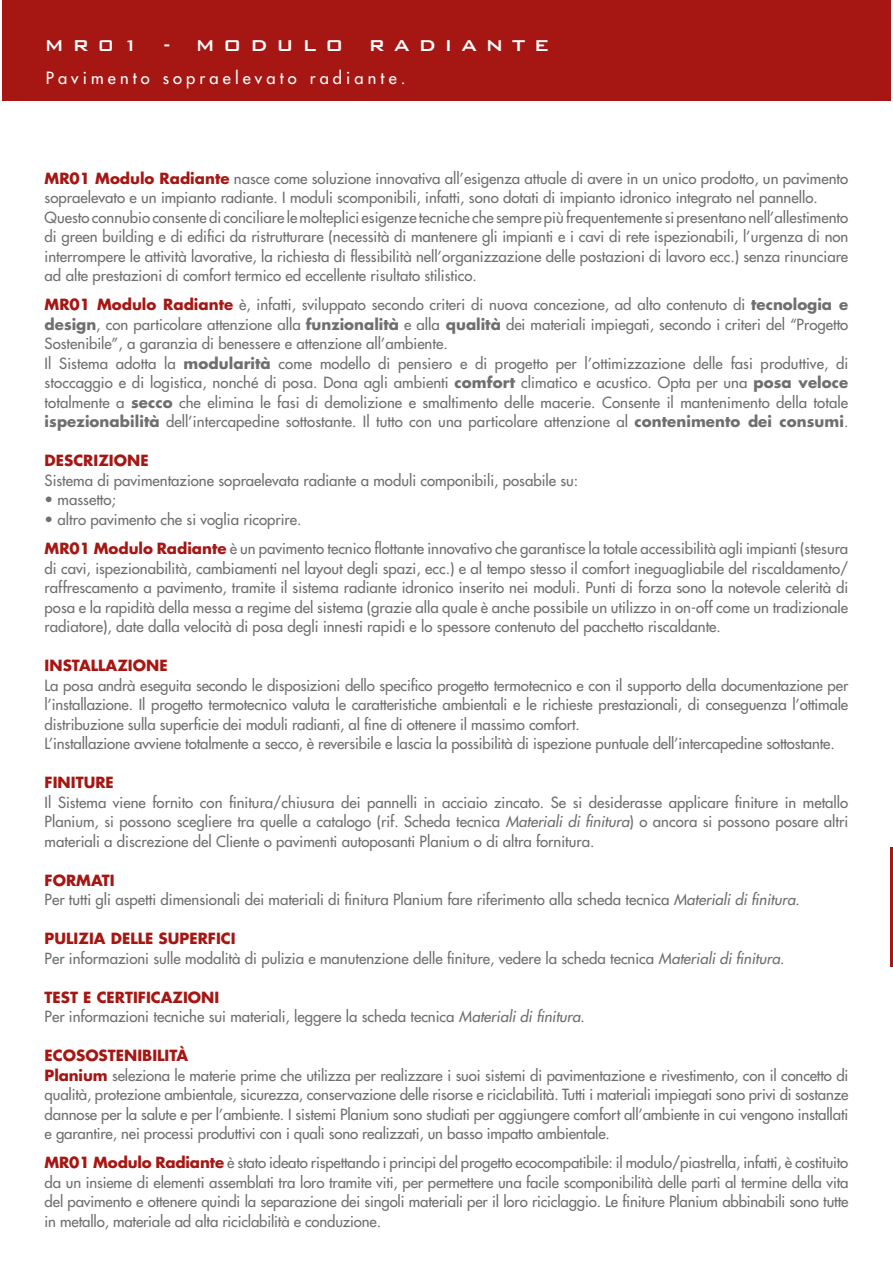
<style>
.page{position:relative;width:893px;height:1263px;background:#fff}
.page>*{position:absolute;margin:0;border:0;box-sizing:border-box;transform-origin:0 0}
.t1{font:500 21px "Bank Gothic";letter-spacing:.4em;color:#fff}
.t2{font:500 16.5px "Futura Std";letter-spacing:.25em;color:#fff}
.t3{font:500 15px/19.5px "Futura Std";color:#706f6f}
.t4{font:700 15px "Futura Std";color:#a61612}
.s1{font-weight:700;color:#a61612}
.s2{font-weight:700}
.s3{font-style:italic}
</style>
<div class="page">
<hr style="left:891px;top:847px;width:2px;height:119px;background:#a61612">
<div style="left:2px;top:0;width:889px;height:101px;background:#a61612"></div>
<h1 class="t1" style="left:45px;top:29px;width:506px">MR01 - MODULO RADIANTE</h1>
<p class="t2" style="left:46px;top:67px;width:361px">Pavimento sopraelevato radiante.</p>
<p class="t3" style="left:45px;top:168px;width:805px"><span class="s1">MR01 Modulo Radiante</span> nasce come soluzione innovativa all’esigenza attuale di avere in un unico prodotto, un pavimento sopraelevato e un impianto radiante. I moduli scomponibili, infatti, sono dotati di impianto idronico integrato nel pannello.<br>Questo connubio consente di conciliare le molteplici esigenze tecniche che sempre più frequentemente si presentano nell’allestimento di green building e di edifici da ristrutturare (necessità di mantenere gli impianti e i cavi di rete ispezionabili, l’urgenza di non interrompere le attività lavorative, la richiesta di flessibilità nell’organizzazione delle postazioni di lavoro ecc.) senza rinunciare ad alte prestazioni di comfort termico ed eccellente risultato stilistico.</p>
<p class="t3" style="left:45px;top:295px;width:805px"><span class="s1">MR01 Modulo Radiante</span> è, infatti, sviluppato secondo criteri di nuova concezione, ad alto contenuto di <span class="s2">tecnologia e design</span>, con particolare attenzione alla <span class="s2">funzionalità</span> e alla <span class="s2">qualità</span> dei materiali impiegati, secondo i criteri del “Progetto Sostenibile”, a garanzia di benessere e attenzione all’ambiente.<br>Il Sistema adotta la <span class="s2">modularità</span> come modello di pensiero e di progetto per l’ottimizzazione delle fasi produttive, di stoccaggio e di logistica, nonché di posa. Dona agli ambienti <span class="s2">comfort</span> climatico e acustico. Opta per una <span class="s2">posa veloce </span>totalmente a <span class="s2">secco</span> che elimina le fasi di demolizione e smaltimento delle macerie. Consente il mantenimento della totale <span class="s2">ispezionabilità</span> dell’intercapedine sottostante. Il tutto con una particolare attenzione al <span class="s2">contenimento dei consumi</span>.</p>
<p class="t4" style="left:45px;top:451px;width:105px">DESCRIZIONE</p>
<p class="t3" style="left:45px;top:471px;width:535px">Sistema di pavimentazione sopraelevata radiante a moduli componibili, posabile su:</p>
<p class="t3" style="left:45px;top:490px;width:73px">• massetto;</p>
<p class="t3" style="left:45px;top:505px;width:805px;line-height:29.2px">• altro pavimento che si voglia ricoprire.<br><span class="s1">MR01 Modulo Radiante</span> è un pavimento tecnico flottante innovativo che garantisce la totale accessibilità agli impianti (stesura</p>
<p class="t3" style="left:45px;top:558px;width:805px;text-align:justify">di cavi, ispezionabilità, cambiamenti nel layout degli spazi, ecc.) e al tempo stesso il comfort ineguagliabile del riscaldamento/ raffrescamento a pavimento, tramite il sistema radiante idronico inserito nei moduli. Punti di forza sono la notevole celerità di posa e la rapidità della messa a regime del sistema (grazie alla quale è anche possibile un utilizzo in on-off come un tradizionale radiatore), date dalla velocità di posa degli innesti rapidi e lo spessore contenuto del pacchetto riscaldante.</p>
<p class="t4" style="left:45px;top:655px;width:124px">INSTALLAZIONE</p>
<p class="t3" style="left:45px;top:675px;width:805px">La posa andrà eseguita secondo le disposizioni dello specifico progetto termotecnico e con il supporto della documentazione per l’installazione. Il progetto termotecnico valuta le caratteristiche ambientali e le richieste prestazionali, di conseguenza l’ottimale distribuzione sulla superficie dei moduli radianti, al fine di ottenere il massimo comfort.<br>L’installazione avviene totalmente a secco, è reversibile e lascia la possibilità di ispezione puntuale dell’intercapedine sottostante.</p>
<p class="t4" style="left:45px;top:772px;width:71px">FINITURE</p>
<p class="t3" style="left:45px;top:792px;width:805px;text-align:justify">Il Sistema viene fornito con finitura/chiusura dei pannelli in acciaio zincato. Se si desiderasse applicare finiture in metallo Planium, si possono scegliere tra quelle a catalogo (rif. Scheda tecnica <span class="s3">Materiali di finitura</span>) o ancora si possono posare altri materiali a discrezione del Cliente o pavimenti autoposanti Planium o di altra fornitura.</p>
<p class="t3" style="left:45px;top:870px;width:757px"><span class="s1">FORMATI<br></span>Per tutti gli aspetti dimensionali dei materiali di finitura Planium fare riferimento alla scheda tecnica <span class="s3">Materiali di finitura</span>.</p>
<p class="t3" style="left:45px;top:929px;width:741px"><span class="s1">PULIZIA DELLE SUPERFICI<br></span>Per informazioni sulle modalità di pulizia e manutenzione delle finiture, vedere la scheda tecnica <span class="s3">Materiali di finitura</span>.</p>
<p class="t3" style="left:45px;top:987px;width:542px"><span class="s1">TEST E CERTIFICAZIONI<br></span>Per informazioni tecniche sui materiali, leggere la scheda tecnica <span class="s3">Materiali di finitura</span>.</p>
<p class="t3" style="left:45px;top:1046px;width:805px"><span class="s1">ECOSOSTENIBILITÀ<br>Planium</span> seleziona le materie prime che utilizza per realizzare i suoi sistemi di pavimentazione e rivestimento, con il concetto di qualità, protezione ambientale, sicurezza, conservazione delle risorse e riciclabilità. Tutti i materiali impiegati sono privi di sostanze dannose per la salute e per l’ambiente. I sistemi Planium sono studiati per aggiungere comfort all’ambiente in cui vengono installati e garantire, nei processi produttivi con i quali sono realizzati, un basso impatto ambientale.</p>
<p class="t3" style="left:45px;top:1153px;width:805px;text-align:justify"><span class="s1">MR01 Modulo Radiante</span> è stato ideato rispettando i principi del progetto ecocompatibile: il modulo/piastrella, infatti, è costituito da un insieme di elementi assemblati tra loro tramite viti, per permettere una facile scomponibilità delle parti al termine della vita del pavimento e ottenere quindi la separazione dei singoli materiali per il loro riciclaggio. Le finiture Planium abbinabili sono tutte in metallo, materiale ad alta riciclabilità e conduzione.</p>
</div>
